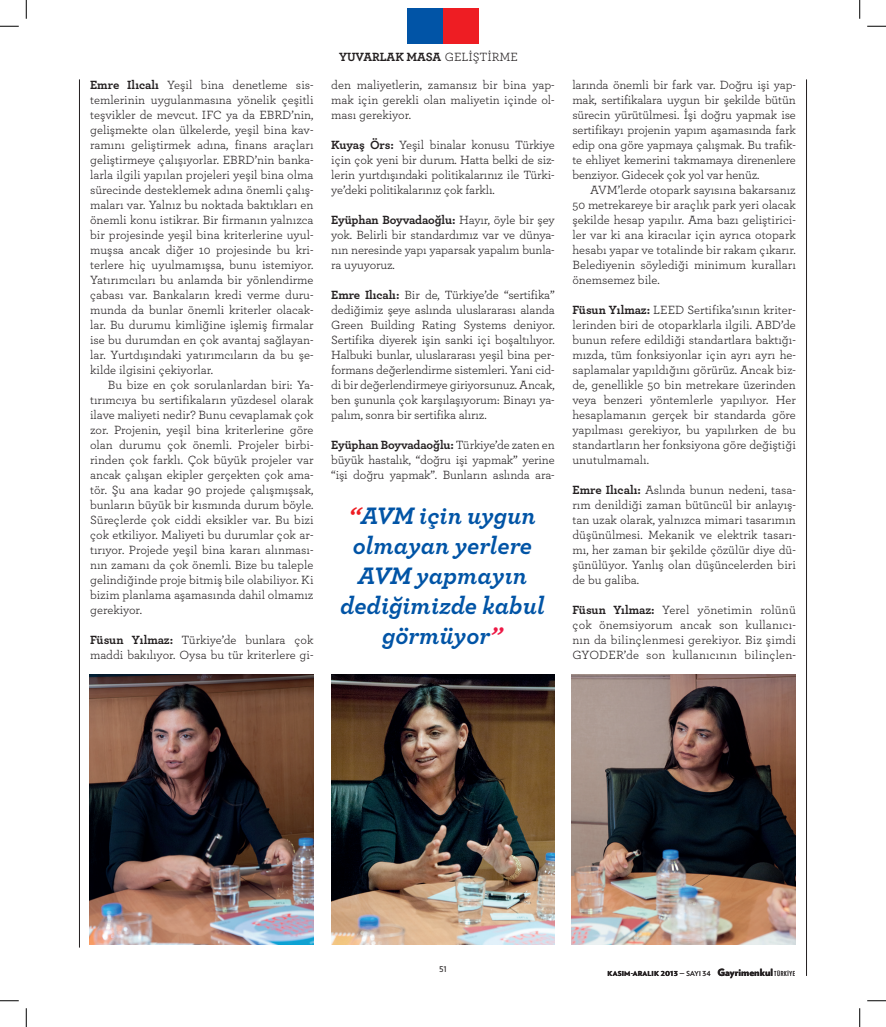
<style>
.page{position:relative;width:886px;height:1027px;background:#fff}
.page>*{position:absolute;margin:0;border:0;box-sizing:border-box;transform-origin:0 0}
.t1{font:italic 700 25px/30px "Archer";color:#0154a6;text-align:center}
.t2{font:12.5px/15px "Archer";letter-spacing:-.01em;color:#231f20;text-align:justify}
.t3{font:700 12.5px "Archer";letter-spacing:-.015em;color:#231f20}
.t4{font:10px "Verlag";color:#231f20}
.t5{font:900 6.88px "Verlag";letter-spacing:.02em;color:#231f20}
.s1{font-weight:700}
.s2{font-weight:400}
.s3{color:#ee1d23}
.s4{color:#ed1845}
.s5{font-size:10px}
.s6{font-family:"Verlag Compressed";font-weight:400}
</style>
<div class="page">
<hr style="left:79px;top:79px;width:1px;height:869px;background:#231f20">
<hr style="left:806px;top:79px;width:1px;height:897px;background:#231f20">
<div style="left:443px;top:9px;width:35px;height:35px;background:#ee1d23"></div>
<div style="left:407px;top:9px;width:36px;height:35px;background:#0154a6"></div>
<img style="left:89px;top:674px;width:224px;height:270px">
<img style="left:571px;top:674px;width:224px;height:270px">
<img style="left:331px;top:674px;width:223px;height:270px">
<svg style="left:0;top:25px;width:19px;height:2px"></svg>
<svg style="left:867px;top:25px;width:18px;height:2px"></svg>
<svg style="left:0;top:1000px;width:19px;height:1px"></svg>
<svg style="left:867px;top:1000px;width:18px;height:1px"></svg>
<svg style="left:25px;top:0;width:2px;height:19px"></svg>
<svg style="left:25px;top:1008px;width:2px;height:19px"></svg>
<svg style="left:859px;top:0;width:1px;height:19px"></svg>
<svg style="left:859px;top:1008px;width:1px;height:19px"></svg>
<p class="t2" style="left:90px;top:77px;width:225px"><span class="s1">Emre Ilıcalı</span> Yeşil bina denetleme sis&shy;temlerinin uygulanmasına yönelik çeşitli teşvikler de mevcut. IFC ya da EBRD’nin, gelişmekte olan ülkelerde, yeşil bina kav&shy;ramını geliştirmek adına, finans araçları geliştirmeye çalışıyorlar. EBRD’nin banka&shy;larla ilgili yapılan projeleri yeşil bina olma sürecinde desteklemek adına önemli çalış&shy;maları var. Yalnız bu noktada baktıkları en önemli konu istikrar. Bir firmanın yalnızca bir projesinde yeşil bina kriterlerine uyul&shy;muşsa ancak diğer 10 projesinde bu kri&shy;terlere hiç uyulmamışsa, bunu istemiyor.<br>Yatırımcıları bu anlamda bir yönlendirme çabası var. Bankaların kredi verme duru&shy;munda da bunlar önemli kriterler olacak&shy;lar. Bu durumu kimliğine işlemiş firmalar ise bu durumdan en çok avantaj sağlayan&shy;lar. Yurtdışındaki yatırımcıların da bu şe&shy;kilde ilgisini çekiyorlar.</p>
<p class="t2" style="left:90px;top:377px;width:225px;text-indent:18px">Bu bize en çok sorulanlardan biri: Ya&shy;tırımcıya bu sertifikaların yüzdesel olarak ilave maliyeti nedir? Bunu cevaplamak çok zor. Projenin, yeşil bina kriterlerine göre olan durumu çok önemli. Projeler birbi&shy;rinden çok farklı. Çok büyük projeler var ancak çalışan ekipler gerçekten çok ama&shy;tör. Şu ana kadar 90 projede çalışmışsak, bunların büyük bir kısmında durum böyle.<br>Süreçlerde çok ciddi eksikler var. Bu bizi çok etkiliyor. Maliyeti bu durumlar çok ar&shy;tırıyor. Projede yeşil bina kararı alınması&shy;nın zamanı da çok önemli. Bize bu taleple gelindiğinde proje bitmiş bile olabiliyor. Ki bizim planlama aşamasında dahil olmamız gerekiyor.</p>
<p class="t2" style="left:90px;top:632px;width:225px"><span class="s1">Füsun Yılmaz:</span> Türkiye’de bunlara çok maddi bakılıyor. Oysa bu tür kriterlere gi-</p>
<p class="t3" style="left:339px;top:47px;width:180px">YUVARLAK MASA <span class="s2">GELİŞTİRME</span></p>
<p class="t2" style="left:331px;top:77px;width:225px">den maliyetlerin, zamansız bir bina yap&shy;mak için gerekli olan maliyetin içinde ol&shy;ması gerekiyor.</p>
<p class="t2" style="left:331px;top:137px;width:225px"><span class="s1">Kuyaş Örs:</span> Yeşil binalar konusu Türkiye için çok yeni bir durum. Hatta belki de siz&shy;lerin yurtdışındaki politikalarınız ile Türki&shy;ye’deki politikalarınız çok farklı.</p>
<p class="t2" style="left:331px;top:212px;width:225px"><span class="s1">Eyüphan Boyvadaoğlu:</span> Hayır, öyle bir şey yok. Belirli bir standardımız var ve dünya&shy;nın neresinde yapı yaparsak yapalım bunla&shy;ra uyuyoruz.</p>
<p class="t2" style="left:331px;top:287px;width:225px"><span class="s1">Emre Ilıcalı:</span> Bir de, Türkiye’de “sertifika” dediğimiz şeye aslında uluslararası alanda Green Building Rating Systems deniyor.<br>Sertifika diyerek işin sanki içi boşaltılıyor.<br>Halbuki bunlar, uluslararası yeşil bina per&shy;formans değerlendirme sistemleri. Yani cid&shy;di bir değerlendirmeye giriyorsunuz. Ancak, ben şununla çok karşılaşıyorum: Binayı ya&shy;palım, sonra bir sertifika alırız.</p>
<p class="t2" style="left:331px;top:437px;width:225px"><span class="s1">Eyüphan Boyvadaoğlu:</span> Türkiye’de zaten en büyük hastalık, “doğru işi yapmak” yerine “işi doğru yapmak”. Bunların aslında ara-</p>
<h1 class="t1" style="left:340px;top:499px;width:206px"><span class="s3">“</span>AVM için uygun olmayan yerlere<br>AVM yapmayın dediğimizde kabul görmüyor<span class="s4">”</span></h1>
<p class="t2" style="left:572px;top:77px;width:225px">larında önemli bir fark var. Doğru işi yap&shy;mak, sertifikalara uygun bir şekilde bütün sürecin yürütülmesi. İşi doğru yapmak ise sertifikayı projenin yapım aşamasında fark edip ona göre yapmaya çalışmak. Bu trafik&shy;te ehliyet kemerini takmamaya direnenlere benziyor. Gidecek çok yol var henüz.</p>
<p class="t2" style="left:572px;top:182px;width:225px;text-indent:18px">AVM’lerde otopark sayısına bakarsanız 50 metrekareye bir araçlık park yeri olacak şekilde hesap yapılır. Ama bazı geliştirici&shy;ler var ki ana kiracılar için ayrıca otopark hesabı yapar ve totalinde bir rakam çıkarır.<br>Belediyenin söylediği minimum kuralları önemsemez bile.</p>
<p class="t2" style="left:572px;top:302px;width:225px"><span class="s1">Füsun Yılmaz:</span> LEED Sertifika’sının kriter&shy;lerinden biri de otoparklarla ilgili. ABD’de bunun refere edildiği standartlara baktığı&shy;mızda, tüm fonksiyonlar için ayrı ayrı he&shy;saplamalar yapıldığını görürüz. Ancak biz&shy;de, genellikle 50 bin metrekare üzerinden veya benzeri yöntemlerle yapılıyor. Her hesaplamanın gerçek bir standarda göre yapılması gerekiyor, bu yapılırken de bu standartların her fonksiyona göre değiştiği unutulmamalı.</p>
<p class="t2" style="left:572px;top:482px;width:225px"><span class="s1">Emre Ilıcalı:</span> Aslında bunun nedeni, tasa&shy;rım denildiği zaman bütüncül bir anlayış&shy;tan uzak olarak, yalnızca mimari tasarımın düşünülmesi. Mekanik ve elektrik tasarı&shy;mı, her zaman bir şekilde çözülür diye dü&shy;şünülüyor. Yanlış olan düşüncelerden biri de bu galiba.</p>
<p class="t2" style="left:572px;top:602px;width:225px"><span class="s1">Füsun Yılmaz:</span> Yerel yönetimin rolünü çok önemsiyorum ancak son kullanıcı&shy;nın da bilinçlenmesi gerekiyor. Biz şimdi GYODER’de son kullanıcının bilinçlen-</p>
<p class="t4" style="left:439px;top:961px;width:9px">51</p>
<p class="t5" style="left:607px;top:968px;width:189px">KASIM-ARALIK 2013 <span class="s2">— SAYI 34</span> <span class="s5">Gayrimenkul</span><span class="s6">TÜRKİYE</span></p>
</div>
